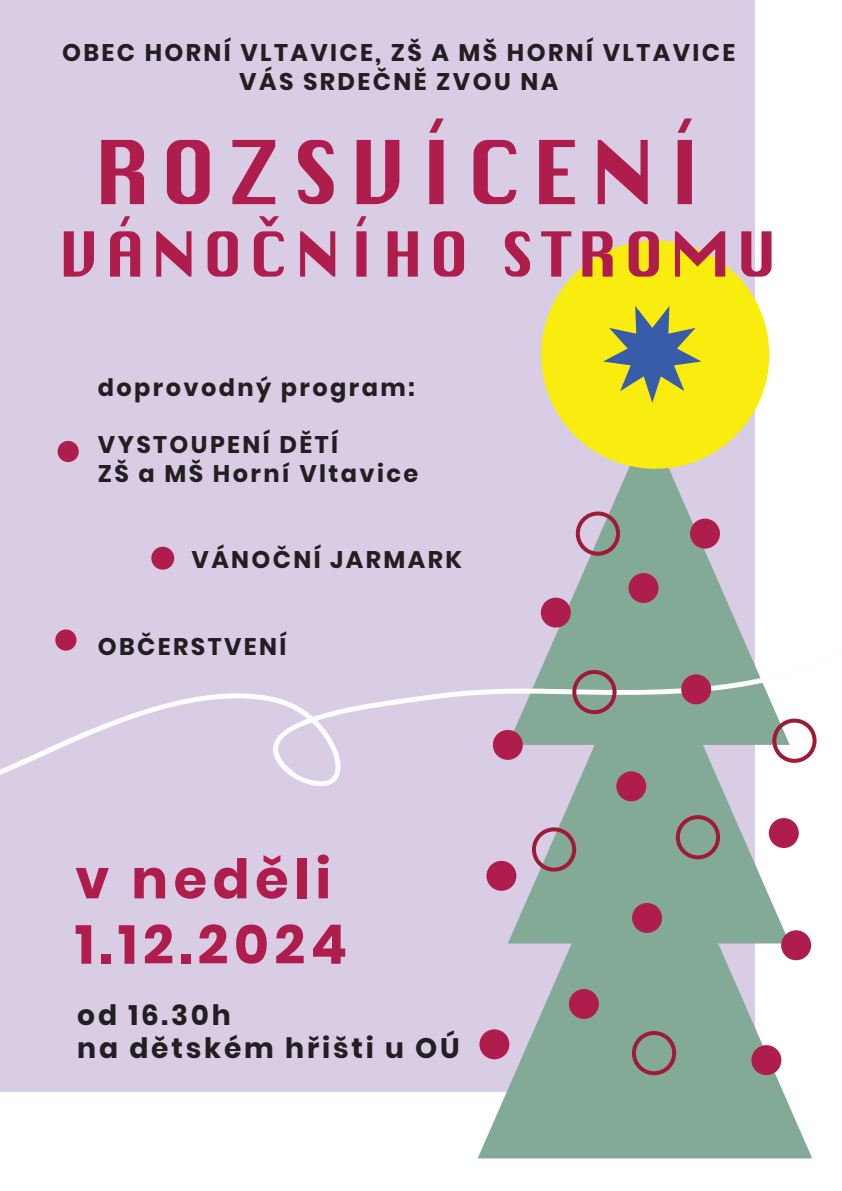
<style>
.page{position:relative;width:842px;height:1191px;background:#fff}
.page>*{position:absolute;margin:0;border:0;box-sizing:border-box;transform-origin:0 0}
.t1{font:85.6px "Krungthep";letter-spacing:.1em;color:#ae1d4c}
.t2{font:60.4px "Krungthep";letter-spacing:.1em;color:#ae1d4c}
.t3{font:700 54.4px/65.3px "Poppins";letter-spacing:.1em;color:#ae1d4c}
.t4{font:700 28.1px/33.7px "Poppins";letter-spacing:.1em;color:#231f20}
.t5{font:700 24px/28.8px "Poppins";letter-spacing:.1em;color:#231f20;text-align:center}
</style>
<div class="page">
<div style="left:0;top:0;width:754px;height:1091px;background:#d9cde5"></div>
<svg style="left:540px;top:422px;width:215px;height:199px"></svg>
<svg style="left:543px;top:621px;width:212px;height:13px;background:#8eada0"></svg>
<svg style="left:478px;top:787px;width:334px;height:371px;fill:#83aa97"></svg>
<div style="left:541px;top:241px;width:228px;height:228px;background:#f9ec0f;border-radius:50%"></div>
<div style="left:541px;top:597px;width:30px;height:30px;background:#ae1d4c;border-radius:50%"></div>
<div style="left:690px;top:518px;width:30px;height:30px;background:#ae1d4c;border-radius:50%"></div>
<div style="left:629px;top:573px;width:29px;height:30px;background:#ae1d4c;border-radius:50%"></div>
<div style="left:576px;top:511px;width:44px;height:45px;border:4px solid #9f1b35;border-radius:50%"></div>
<div style="left:532px;top:827px;width:44px;height:44px;border:4px solid #9f1b35;border-radius:50%"></div>
<div style="left:486px;top:861px;width:30px;height:29px;background:#ae1d4c;border-radius:50%"></div>
<div style="left:781px;top:930px;width:30px;height:30px;background:#ae1d4c;border-radius:50%"></div>
<div style="left:676px;top:815px;width:44px;height:44px;border:4px solid #9f1b35;border-radius:50%"></div>
<div style="left:616px;top:771px;width:30px;height:30px;background:#ae1d4c;border-radius:50%"></div>
<div style="left:632px;top:903px;width:30px;height:30px;background:#ae1d4c;border-radius:50%"></div>
<div style="left:569px;top:989px;width:30px;height:30px;background:#ae1d4c;border-radius:50%"></div>
<div style="left:751px;top:1045px;width:30px;height:30px;background:#ae1d4c;border-radius:50%"></div>
<div style="left:632px;top:1031px;width:44px;height:44px;border:4px solid #9f1b35;border-radius:50%"></div>
<div style="left:479px;top:1029px;width:30px;height:30px;background:#ae1d4c;border-radius:50%"></div>
<div style="left:769px;top:818px;width:30px;height:30px;background:#ae1d4c;border-radius:50%"></div>
<div style="left:55px;top:629px;width:21px;height:21px;background:#ae1d4c;border-radius:50%"></div>
<div style="left:151px;top:547px;width:23px;height:22px;background:#ae1d4c;border-radius:50%"></div>
<div style="left:58px;top:441px;width:21px;height:21px;background:#ae1d4c;border-radius:50%"></div>
<svg style="left:603px;top:306px;width:98px;height:97px"></svg>
<svg style="left:0;top:634px;width:817px;height:153px"></svg>
<div style="left:681px;top:674px;width:30px;height:30px;background:#ae1d4c;border-radius:50%"></div>
<div style="left:572px;top:670px;width:44px;height:44px;border:4px solid #9f1b35;border-radius:50%"></div>
<p class="t5" style="left:62px;top:38px;width:675px">OBEC HORNÍ VLTAVICE, ZŠ A MŠ HORNÍ VLTAVICE<br>VÁS SRDEČNĚ ZVOU NA</p>
<h1 class="t1" style="left:94px;top:124px;width:613px">ROZSVÍCENÍ</h1>
<h2 class="t2" style="left:59px;top:220px;width:719px">VÁNOČNÍHO STROMU</h2>
<p class="t5" style="left:98px;top:373px;width:318px">doprovodný program:</p>
<p class="t5" style="left:98px;top:430px;width:322px;text-align:left">VYSTOUPENÍ DĚTÍ<br>ZŠ a MŠ Horní Vltavice</p>
<p class="t5" style="left:191px;top:546px;width:272px">VÁNOČNÍ JARMARK</p>
<p class="t5" style="left:98px;top:632px;width:190px">OBČERSTVENÍ</p>
<h3 class="t3" style="left:75px;top:847px;width:274px">v neděli<br>1.12.2024</h3>
<p class="t4" style="left:77px;top:998px;width:384px">od 16.30h<br>na dětském hřišti u OÚ</p>
</div>
